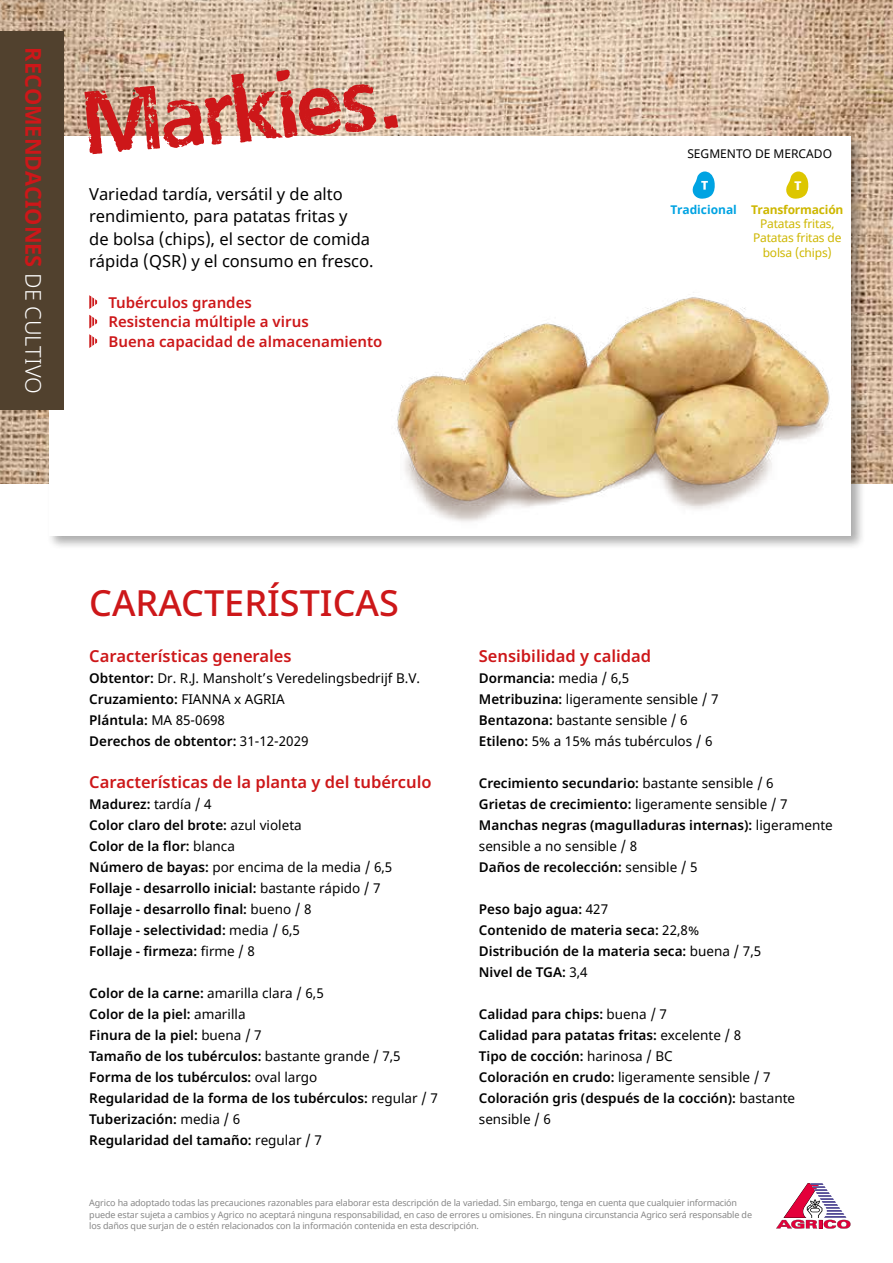
<style>
.page{position:relative;width:893px;height:1263px;background:#fff}
.page>*{position:absolute;margin:0;border:0;box-sizing:border-box;transform-origin:0 0}
.t1{font:90px "Agrico Tuberosum Extended";color:#cd1719}
.t2{font:500 36px "Noto Sans";color:#cd1719}
.t3{font:700 21.75px "Noto Sans";color:#cd1719}
.t4{font:16.5px/22.5px "Noto Sans";color:#000}
.t5{font:600 16.5px "Noto Sans";color:#cd1719}
.t6{font:600 15px/19.5px "Noto Sans";color:#cd1719}
.t7{font:600 13.5px/21px "Noto Sans";color:#000}
.t8{font:13.5px/21px "Noto Sans";color:#000}
.t9{font:900 12.45px "Frutiger LT Std";color:#fff}
.t10{font:12px/14.2px "Noto Sans";letter-spacing:-.015em;color:#ceb700;text-align:center}
.t11{font:12px "Noto Sans";color:#000}
.t12{font:700 12px "Noto Sans";letter-spacing:-.015em;color:#ceb700}
.t13{font:700 12px "Noto Sans";color:#00a3e2}
.t14{font:9px/11.2px "Noto Sans";letter-spacing:-.015em;color:#878787}
.s1{font-weight:300;color:#fff}
.s2{font-weight:600}
.s3{font-weight:400}
</style>
<div class="page">
<img style="left:0;top:0;width:893px;height:483px">
<div style="left:47px;top:134px;width:818px;height:416px;background:#000;opacity:.33"></div>
<div style="left:49px;top:136px;width:801px;height:400px;background:#fff"></div>
<div style="left:0;top:32px;width:64px;height:378px;background:#51412e"></div>
<svg style="left:776px;top:1183px;width:74px;height:46px"></svg>
<img style="left:348px;top:230px;width:539px;height:320px">
<svg style="left:786px;top:171px;width:23px;height:28px"></svg>
<svg style="left:692px;top:171px;width:23px;height:28px"></svg>
<svg style="left:89px;top:295px;width:8px;height:14px"></svg>
<svg style="left:89px;top:315px;width:8px;height:33px"></svg>
<h3 class="t3" style="left:49px;top:47px;width:348px;rotate:90deg">RECOMENDACIONES <span class="s1">DE CULTIVO</span></h3>
<h1 class="t1" style="left:80px;top:66px;width:316px;rotate:-5deg">Markies .</h1>
<p class="t4" style="left:89px;top:183px;width:286px">Variedad tardía, versátil y de alto rendimiento, para patatas fritas y<br>de bolsa (chips), el sector de comida rápida (QSR) y el consumo en fresco.</p>
<p class="t6" style="left:108px;top:293px;width:276px">Tubérculos grandes<br>Resistencia múltiple a virus<br>Buena capacidad de almacenamiento</p>
<p class="t11" style="left:687px;top:145px;width:146px">SEGMENTO DE MERCADO</p>
<p class="t9" style="left:795px;top:178px;width:8px">T</p>
<p class="t12" style="left:751px;top:201px;width:94px">Transformación</p>
<p class="t10" style="left:753px;top:217px;width:90px">Patatas fritas,<br>Patatas fritas de bolsa (chips)</p>
<p class="t13" style="left:670px;top:201px;width:68px">Tradicional</p>
<h2 class="t2" style="left:89px;top:578px;width:311px">CARACTERÍSTICAS</h2>
<p class="t5" style="left:89px;top:644px;width:204px">Características generales</p>
<p class="t8" style="left:89px;top:668px;width:332px"><span class="s2">Obtentor:</span> Dr. R.J. Mansholt’s Veredelingsbedrijf B.V.<br><span class="s2">Cruzamiento:</span> FIANNA x AGRIA<br><span class="s2">Plántula:</span> MA 85-0698<br><span class="s2">Derechos de obtentor:</span> 31-12-2029</p>
<p class="t5" style="left:89px;top:770px;width:344px">Características de la planta y del tubérculo</p>
<p class="t7" style="left:89px;top:793px;width:304px">Madurez: <span class="s3">tardía / 4<br></span>Color claro del brote: <span class="s3">azul violeta<br></span>Color de la flor: <span class="s3">blanca<br></span>Número de bayas: <span class="s3">por encima de la media / 6,5<br></span>Follaje - desarrollo inicial: <span class="s3">bastante rápido / 7<br></span>Follaje - desarrollo final: <span class="s3">bueno / 8<br></span>Follaje - selectividad: <span class="s3">media / 6,5<br></span>Follaje - firmeza: <span class="s3">firme / 8</span></p>
<p class="t7" style="left:89px;top:982px;width:350px">Color de la carne: <span class="s3">amarilla clara / 6,5<br></span>Color de la piel: <span class="s3">amarilla<br></span>Finura de la piel: <span class="s3">buena / 7<br></span>Tamaño de los tubérculos: <span class="s3">bastante grande / 7,5<br></span>Forma de los tubérculos: <span class="s3">oval largo<br></span>Regularidad de la forma de los tubérculos: <span class="s3">regular / 7<br></span>Tuberización: <span class="s3">media / 6<br></span>Regularidad del tamaño: <span class="s3">regular / 7</span></p>
<p class="t5" style="left:479px;top:644px;width:174px">Sensibilidad y calidad</p>
<p class="t8" style="left:479px;top:668px;width:241px"><span class="s2">Dormancia:</span> media / 6,5<br><span class="s2">Metribuzina:</span> ligeramente sensible / 7<br><span class="s2">Bentazona:</span> bastante sensible / 6<br><span class="s2">Etileno:</span> 5% a 15% más tubérculos / 6</p>
<p class="t7" style="left:479px;top:772px;width:355px">Crecimiento secundario: <span class="s3">bastante sensible / 6<br></span>Grietas de crecimiento: <span class="s3">ligeramente sensible / 7<br></span>Manchas negras (magulladuras internas): <span class="s3">ligeramente sensible a no sensible / 8<br></span>Daños de recolección: <span class="s3">sensible / 5</span></p>
<p class="t7" style="left:479px;top:898px;width:284px">Peso bajo agua: <span class="s3">427<br></span>Contenido de materia seca: <span class="s3">22,8%<br></span>Distribución de la materia seca: <span class="s3">buena / 7,5<br></span>Nivel de TGA: <span class="s3">3,4</span></p>
<p class="t7" style="left:479px;top:1003px;width:318px">Calidad para chips: <span class="s3">buena / 7<br></span>Calidad para patatas fritas: <span class="s3">excelente / 8<br></span>Tipo de cocción: <span class="s3">harinosa / BC<br></span>Coloración en crudo: <span class="s3">ligeramente sensible / 7<br></span>Coloración gris (después de la cocción): <span class="s3">bastante sensible / 6</span></p>
<p class="t14" style="left:89px;top:1198px;width:664px">Agrico ha adoptado todas las precauciones razonables para elaborar esta descripción de la variedad. Sin embargo, tenga en cuenta que cualquier información puede estar sujeta a cambios y Agrico no aceptará ninguna responsabilidad, en caso de errores u omisiones. En ninguna circunstancia Agrico será responsable de los daños que surjan de o estén relacionados con la información contenida en esta descripción.</p>
</div>
